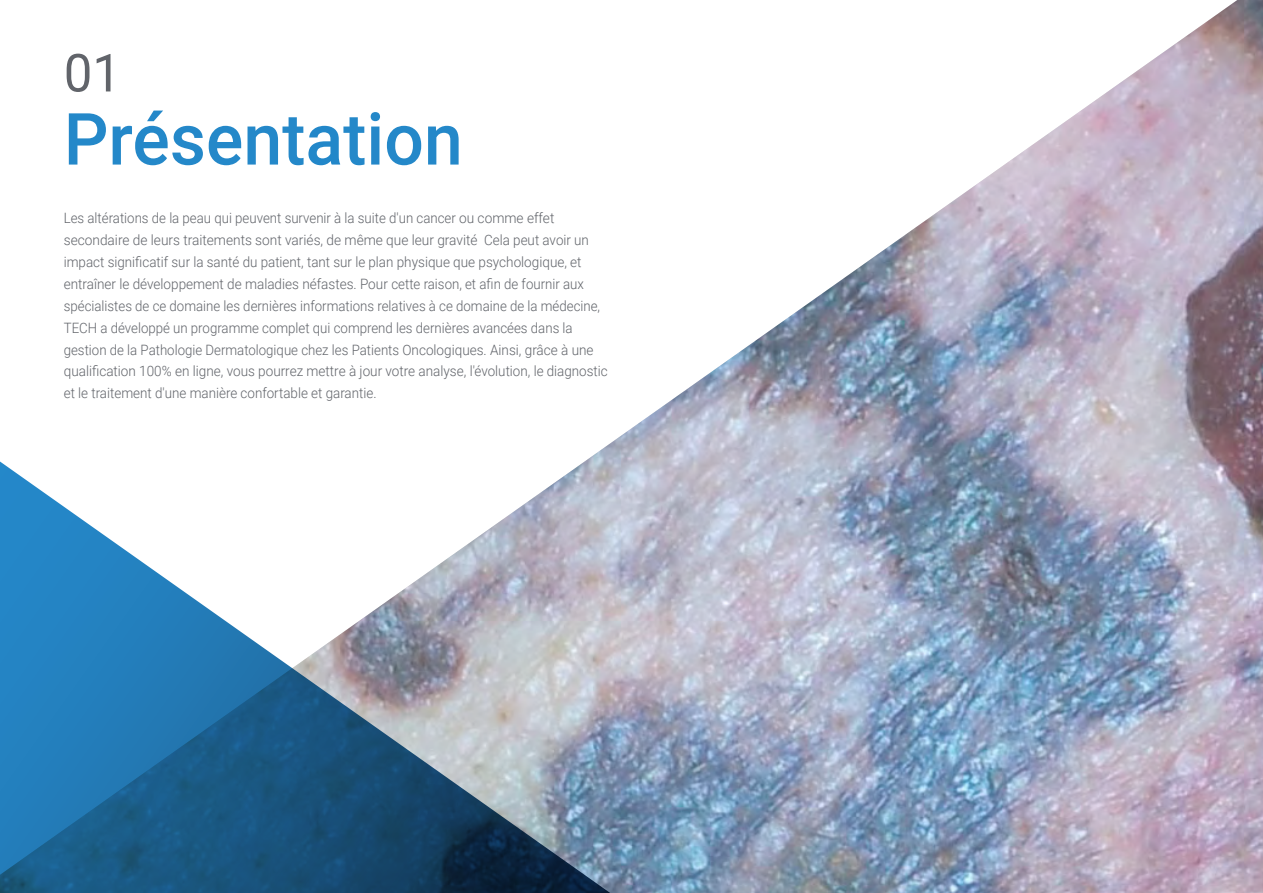
<style>
.page{position:relative;width:1263px;height:893px;background:#fff}
.page>*{position:absolute;margin:0;border:0;box-sizing:border-box;transform-origin:0 0}
.t1{font:500 72px "Roboto";color:#2488c9}
.t2{font:52.5px "Roboto";color:#61646a}
.t3{font:300 14.25px/21.9px "Roboto";color:#61646a;scale:.93 1}
.s1{color:#2287c9}
</style>
<div class="page">
<img style="left:607px;top:0;width:656px;height:893px">
<svg style="left:0;top:446px;width:640px;height:447px"></svg>
<h2 class="t2" style="left:64px;top:36px;width:59px">01</h2>
<h1 class="t1" style="left:64px;top:89px;width:400px">Présent<span class="s1">a</span>tion</h1>
<p class="t3" style="left:64px;top:207px;width:586px">Les altérations de la peau qui peuvent survenir à la suite d'un cancer ou comme effet secondaire de leurs traitements sont variés, de même que leur gravité Cela peut avoir un impact significatif sur la santé du patient, tant sur le plan physique que psychologique, et entraîner le développement de maladies néfastes. Pour cette raison, et afin de fournir aux spécialistes de ce domaine les dernières informations relatives à ce domaine de la médecine, TECH a développé un programme complet qui comprend les dernières avancées dans la gestion de la Pathologie Dermatologique chez les Patients Oncologiques. Ainsi, grâce à une qualification 100% en ligne, vous pourrez mettre à jour votre analyse, l'évolution, le diagnostic et le traitement d'une manière confortable et garantie.</p>
</div>
